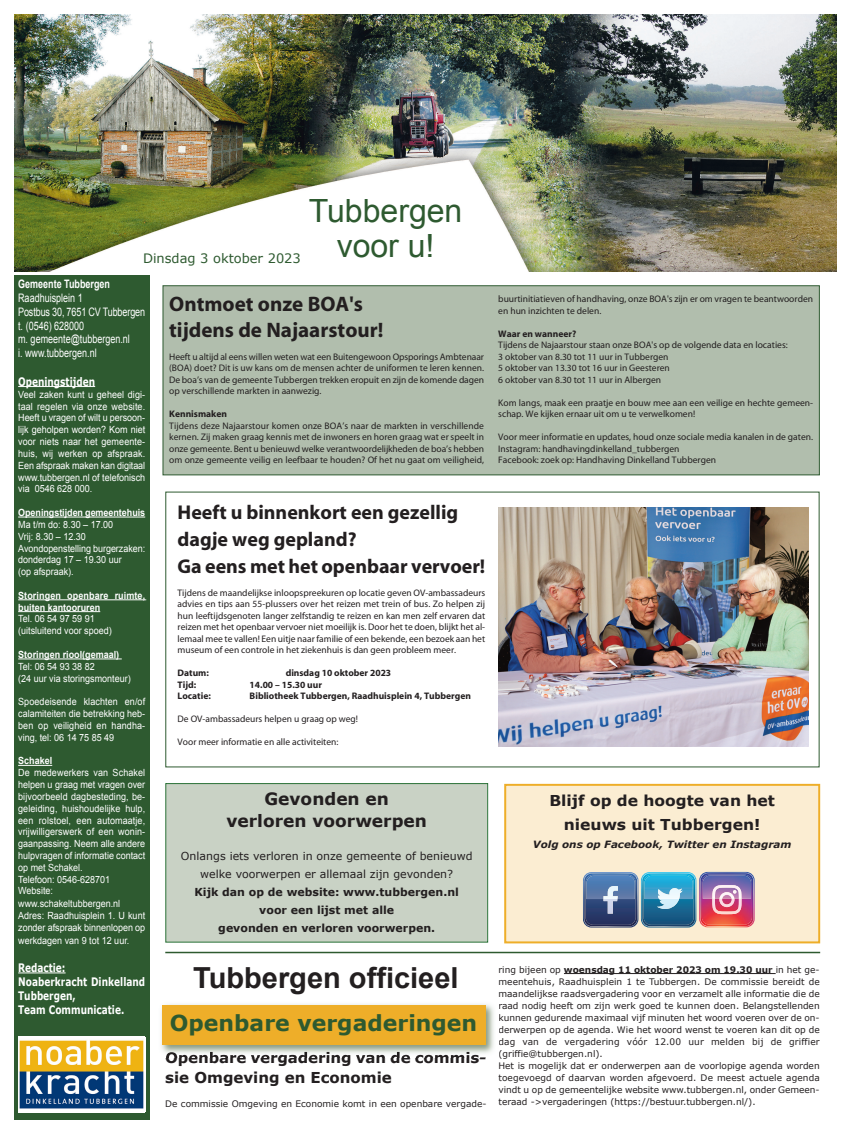
<style>
.page{position:relative;width:851px;height:1134px;background:#fff}
.page>*{position:absolute;margin:0;border:0;box-sizing:border-box;transform-origin:0 0}
.t1{font:32px/35px "Arial";color:#2e5a30;text-align:center}
.t2{font:700 29px "Arial";color:#231f20}
.t3{font:700 22px "Verdana";color:#2e5a30}
.t4{font:700 21px/26px "Myriad";color:#231f20}
.t5{font:700 20px/27px "Myriad";color:#231f20}
.t6{font:700 17px/22px "Verdana";color:#231f20;text-align:center}
.t7{font:700 15px/20px "Verdana";color:#231f20}
.t8{font:700 15px/24px "Verdana";color:#231f20;text-align:center;scale:1.04 1}
.t9{font:13px "Verdana";color:#2e5a30}
.t10{font:11.7px/13.9px "Arial";color:#fff;scale:.77 1}
.t11{font:700 11.7px/14px "Verdana";color:#fff;scale:.77 1}
.t12{font:700 11.7px "Arial";color:#fff;scale:.77 1}
.t13{font:700 11px/18px "Verdana";color:#231f20;text-align:center}
.t14{font:11px/18px "Verdana";color:#231f20;text-align:center}
.t15{font:italic 700 10px "Verdana";color:#231f20;scale:1.04 1}
.t16{font:9.9px/11.8px "Arial";color:#fff;scale:.91 1}
.t17{font:700 9.9px/11.8px "Arial";color:#fff;scale:.91 1}
.t18{font:9.5px/11.5px "Myriad";color:#231f20}
.t19{font:700 9.5px "Myriad";color:#231f20}
.t20{font:9px/12px "Verdana";color:#231f20}
.s1{font-weight:700}
</style>
<div class="page">
<div style="left:163px;top:286px;width:656px;height:189px;background:#b1bead"></div>
<div style="left:163px;top:285px;width:656px;height:190px;border:1px solid #2e5a30"></div>
<div style="left:14px;top:275px;width:135px;height:845px;background:#2e5a30"></div>
<hr style="left:18px;top:386px;width:77px;height:1px;background:#fff">
<hr style="left:18px;top:517px;width:127px;height:1px;background:#fff">
<hr style="left:18px;top:599px;width:127px;height:1px;background:#fff">
<hr style="left:18px;top:611px;width:82px;height:1px;background:#fff">
<hr style="left:18px;top:659px;width:104px;height:1px;background:#fff">
<hr style="left:18px;top:765px;width:34px;height:1px;background:#fff">
<hr style="left:18px;top:973px;width:48px;height:1px;background:#fff">
<div style="left:18px;top:1036px;width:127px;height:77px;background:#fff"></div>
<img style="left:19px;top:1040px;width:125px;height:69px">
<img style="left:14px;top:14px;width:822px;height:257px">
<div style="left:166px;top:784px;width:321px;height:158px;background:#c9d2c5"></div>
<div style="left:165px;top:783px;width:323px;height:160px;border:1px solid #287035"></div>
<div style="left:506px;top:786px;width:312px;height:155px;background:#fbedd2"></div>
<div style="left:504px;top:784px;width:316px;height:159px;border:2px solid #eeae29"></div>
<img style="left:583px;top:872px;width:171px;height:55px">
<img style="left:700px;top:873px;width:53px;height:53px">
<img style="left:702px;top:875px;width:49px;height:24px">
<img style="left:712px;top:885px;width:29px;height:29px">
<hr style="left:165px;top:952px;width:655px;height:1px;background:#2e5a30">
<hr style="left:564px;top:973px;width:211px;height:1px;background:#231f20">
<img style="left:498px;top:507px;width:310px;height:240px">
<img style="left:161px;top:1004px;width:333px;height:54px">
<img style="left:166px;top:1052px;width:70px;height:6px">
<div style="left:162px;top:1005px;width:323px;height:40px;background:#eeae29"></div>
<h3 class="t9" style="left:143px;top:250px;width:159px">Dinsdag 3 oktober 2023</h3>
<h1 class="t1" style="left:309px;top:193px;width:155px">Tubbergen voor u!</h1>
<p class="t12" style="left:18px;top:277px;width:121px">Gemeente Tubbergen</p>
<p class="t10" style="left:18px;top:291px;width:166px">Raadhuisplein 1<br>Postbus 30, 7651 CV Tubbergen t. (0546) 628000<br>m. gemeente@tubbergen.nl<br>i. www.tubbergen.nl</p>
<p class="t11" style="left:18px;top:374px;width:101px">Openingstijden</p>
<p class="t16" style="left:18px;top:388px;width:141px;text-align:justify">Veel zaken kunt u geheel digi&shy;taal regelen via onze website.<br>Heeft u vragen of wilt u persoon&shy;lijk geholpen worden? Kom niet voor niets naar het gemeente&shy;huis, wij werken op afspraak.<br>Een afspraak maken kan digitaal www.tubbergen.nl of telefonisch via 0546 628 000.</p>
<p class="t17" style="left:18px;top:507px;width:141px">Openingstijden gemeentehuis</p>
<p class="t16" style="left:18px;top:518px;width:141px">Ma t/m do: 8.30 – 17.00<br>Vrij: 8.30 – 12.30<br>Avondopenstelling burgerzaken: donderdag 17 – 19.30 uur<br>(op afspraak).</p>
<p class="t17" style="left:18px;top:589px;width:141px">Storingen openbare ruimte, buiten kantooruren</p>
<p class="t16" style="left:18px;top:613px;width:104px">Tel. 06 54 97 59 91 (uitsluitend voor spoed)</p>
<p class="t17" style="left:18px;top:649px;width:113px">Storingen riool(gemaal)</p>
<p class="t16" style="left:18px;top:660px;width:125px">Tel: 06 54 93 38 82<br>(24 uur via storingsmonteur)</p>
<p class="t16" style="left:18px;top:696px;width:141px;text-align:justify">Spoedeisende klachten en/of calamiteiten die betrekking heb&shy;ben op veiligheid en handha&shy;ving, tel: 06 14 75 85 49</p>
<p class="t17" style="left:18px;top:755px;width:39px">Schakel</p>
<p class="t16" style="left:18px;top:767px;width:141px">De medewerkers van Schakel helpen u graag met vragen over bijvoorbeeld dagbesteding, be&shy;geleiding, huishoudelijke hulp, een rolstoel, een automaatje, vrijwilligerswerk of een wonin&shy;gaanpassing. Neem alle andere hulpvragen of informatie contact op met Schakel.<br>Telefoon: 0546-628701<br>Website: www.schakeltubbergen.nl<br>Adres: Raadhuisplein 1. U kunt zonder afspraak binnenlopen op werkdagen van 9 tot 12 uur.</p>
<p class="t11" style="left:18px;top:960px;width:166px">Redactie:<br>Noaberkracht Dinkelland<br>Tubbergen,<br>Team Communicatie.</p>
<h3 class="t4" style="left:169px;top:292px;width:216px">Ontmoet onze BOA's tijdens de Najaarstour!</h3>
<p class="t18" style="left:169px;top:352px;width:316px;text-align:justify">Heeft u altijd al eens willen weten wat een Buitengewoon Opsporings Ambtenaar (BOA) doet? Dit is uw kans om de mensen achter de uniformen te leren kennen.<br>De boa’s van de gemeente Tubbergen trekken eropuit en zijn de komende dagen op verschillende markten in aanwezig.</p>
<p class="t19" style="left:169px;top:410px;width:59px">Kennismaken</p>
<p class="t18" style="left:169px;top:421px;width:316px;text-align:justify">Tijdens deze Najaarstour komen onze BOA’s naar de markten in verschillende kernen. Zij maken graag kennis met de inwoners en horen graag wat er speelt in onze gemeente. Bent u benieuwd welke verantwoordelijkheden de boa’s hebben om onze gemeente veilig en leefbaar te houden? Of het nu gaat om veiligheid,</p>
<h3 class="t5" style="left:177px;top:500px;width:309px">Heeft u binnenkort een gezellig dagje weg gepland?<br>Ga eens met het openbaar vervoer!</h3>
<p class="t18" style="left:177px;top:588px;width:309px;text-align:justify">Tijdens de maandelijkse inloopspreekuren op locatie geven OV-ambassadeurs advies en tips aan 55-plussers over het reizen met trein of bus. Zo helpen zij hun leeftijdsgenoten langer zelfstandig te reizen en kan men zelf ervaren dat reizen met het openbaar vervoer niet moeilijk is. Door het te doen, blijkt het al&shy;lemaal mee te vallen! Een uitje naar familie of een bekende, een bezoek aan het museum of een controle in het ziekenhuis is dan geen probleem meer.</p>
<p class="t19" style="left:177px;top:670px;width:33px">Datum:</p>
<p class="t19" style="left:285px;top:670px;width:107px">dinsdag 10 oktober 2023</p>
<p class="t19" style="left:177px;top:681px;width:20px">Tijd:</p>
<p class="t19" style="left:249px;top:681px;width:74px">14.00 – 15.30 uur</p>
<p class="t19" style="left:177px;top:693px;width:35px">Locatie:</p>
<p class="t19" style="left:249px;top:693px;width:223px">Bibliotheek Tubbergen, Raadhuisplein 4, Tubbergen</p>
<p class="t18" style="left:177px;top:714px;width:182px">De OV-ambassadeurs helpen u graag op weg!</p>
<p class="t18" style="left:177px;top:737px;width:162px">Voor meer informatie en alle activiteiten:</p>
<h3 class="t6" style="left:226px;top:787px;width:202px">Gevonden en verloren voorwerpen</h3>
<p class="t14" style="left:181px;top:846px;width:293px">Onlangs iets verloren in onze gemeente of benieuwd welke voorwerpen er allemaal zijn gevonden?</p>
<p class="t13" style="left:194px;top:882px;width:266px">Kijk dan op de website: www.tubbergen.nl voor een lijst met alle<br>gevonden en verloren voorwerpen.</p>
<h2 class="t2" style="left:193px;top:962px;width:267px">Tubbergen officieel</h2>
<h3 class="t3" style="left:170px;top:1009px;width:309px">Openbare vergaderingen</h3>
<h3 class="t7" style="left:165px;top:1047px;width:322px">Openbare vergadering van de commis&shy;sie Omgeving en Economie</h3>
<p class="t20" style="left:165px;top:1098px;width:323px">De commissie Omgeving en Economie komt in een openbare vergade-</p>
<p class="t18" style="left:498px;top:294px;width:316px">buurtinitiatieven of handhaving, onze BOA's zijn er om vragen te beantwoorden en hun inzichten te delen.</p>
<p class="t19" style="left:498px;top:330px;width:80px">Waar en wanneer?</p>
<p class="t18" style="left:498px;top:340px;width:291px">Tijdens de Najaarstour staan onze BOA's op de volgende data en locaties:<br>3 oktober van 8.30 tot 11 uur in Tubbergen<br>5 oktober van 13.30 tot 16 uur in Geesteren<br>6 oktober van 8.30 tot 11 uur in Albergen</p>
<p class="t18" style="left:498px;top:398px;width:316px">Kom langs, maak een praatje en bouw mee aan een veilige en hechte gemeen&shy;schap. We kijken ernaar uit om u te verwelkomen!</p>
<p class="t18" style="left:498px;top:432px;width:316px">Voor meer informatie en updates, houd onze sociale media kanalen in de gaten.<br>Instagram: handhavingdinkelland_tubbergen<br>Facebook: zoek op: Handhaving Dinkelland Tubbergen</p>
<h3 class="t8" style="left:549px;top:788px;width:218px">Blijf op de hoogte van het nieuws uit Tubbergen!</h3>
<p class="t15" style="left:532px;top:838px;width:250px">Volg ons op Facebook, Twitter en Instagram</p>
<p class="t20" style="left:498px;top:963px;width:323px">ring bijeen op <span class="s1">woensdag 11 oktober 2023 om 19.30 uur</span> in het ge&shy;meentehuis, Raadhuisplein 1 te Tubbergen. De commissie bereidt de maandelijkse raadsvergadering voor en verzamelt alle informatie die de raad nodig heeft om zijn werk goed te kunnen doen. Belangstellenden kunnen gedurende maximaal vijf minuten het woord voeren over de on&shy;derwerpen op de agenda. Wie het woord wenst te voeren kan dit op de dag van de vergadering vóór 12.00 uur melden bij de griffier (griffie@tubbergen.nl).<br>Het is mogelijk dat er onderwerpen aan de voorlopige agenda worden toegevoegd of daarvan worden afgevoerd. De meest actuele agenda vindt u op de gemeentelijke website www.tubbergen.nl, onder Gemeen&shy;teraad -&gt;vergaderingen (https://bestuur.tubbergen.nl/).</p>
</div>
